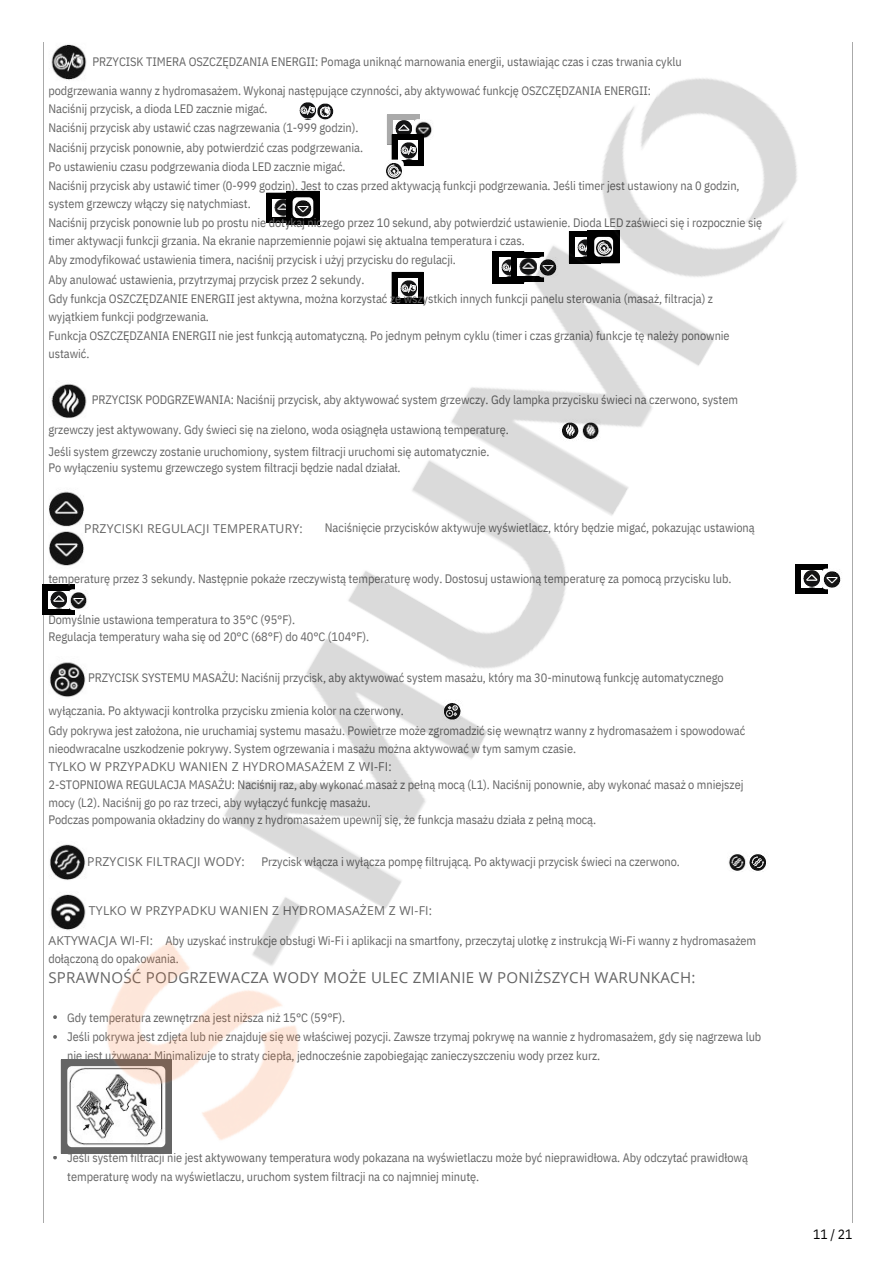
<style>
.page{position:relative;width:894px;height:1264px;background:#fff}
.page>*{position:absolute;margin:0;border:0;box-sizing:border-box;transform-origin:0 0}
.t1{font:15px "Open Sans";letter-spacing:.015em;color:#656565}
.t2{font:13.5px "IBM Plex Sans Cond";color:#000}
.t3{font:12.3px/19.2px "IBM Plex Sans Cond";letter-spacing:-.005em;color:#656565}
.t4{font:12.3px "Open Sans";letter-spacing:.015em;color:#656565}
</style>
<div class="page">
<hr style="left:43px;top:43px;width:1px;height:1179px;background:#aaa">
<hr style="left:852px;top:43px;width:1px;height:1179px;background:#aaa">
<div style="left:42px;top:584px;width:32px;height:31px;background:#000"></div>
<img style="left:43px;top:42px;width:810px;height:1118px">
<h2 class="t3" style="left:92px;top:52px;width:590px">PRZYCISK TIMERA OSZCZĘDZANIA ENERGII: Pomaga uniknąć marnowania energii, ustawiając czas i czas trwania cyklu</h2>
<p class="t3" style="left:48px;top:81px;width:604px">podgrzewania wanny z hydromasażem. Wykonaj następujące czynności, aby aktywować funkcję OSZCZĘDZANIA ENERGII:</p>
<p class="t3" style="left:48px;top:99px;width:221px">Naciśnij przycisk, a dioda LED zacznie migać.</p>
<p class="t3" style="left:48px;top:118px;width:311px">Naciśnij przycisk aby ustawić czas nagrzewania (1-999 godzin).</p>
<p class="t3" style="left:48px;top:137px;width:316px">Naciśnij przycisk ponownie, aby potwierdzić czas podgrzewania.</p>
<p class="t3" style="left:48px;top:156px;width:298px">Po ustawieniu czasu podgrzewania dioda LED zacznie migać.</p>
<p class="t3" style="left:48px;top:176px;width:692px">Naciśnij przycisk aby ustawić timer (0-999 godzin). Jest to czas przed aktywacją funkcji podgrzewania. Jeśli timer jest ustawiony na 0 godzin,</p>
<p class="t3" style="left:48px;top:194px;width:204px">system grzewczy włączy się natychmiast.</p>
<p class="t3" style="left:48px;top:213px;width:715px">Naciśnij przycisk ponownie lub po prostu nie dotykaj niczego przez 10 sekund, aby potwierdzić ustawienie. Dioda LED zaświeci się i rozpocznie się</p>
<p class="t3" style="left:48px;top:231px;width:477px">timer aktywacji funkcji grzania. Na ekranie naprzemiennie pojawi się aktualna temperatura i czas.</p>
<p class="t3" style="left:48px;top:250px;width:409px">Aby zmodyfikować ustawienia timera, naciśnij przycisk i użyj przycisku do regulacji.</p>
<p class="t3" style="left:48px;top:270px;width:317px">Aby anulować ustawienia, przytrzymaj przycisk przez 2 sekundy.</p>
<p class="t3" style="left:48px;top:289px;width:666px">Gdy funkcja OSZCZĘDZANIE ENERGII jest aktywna, można korzystać ze wszystkich innych funkcji panelu sterowania (masaż, filtracja) z</p>
<p class="t3" style="left:48px;top:307px;width:162px">wyjątkiem funkcji podgrzewania.</p>
<p class="t3" style="left:48px;top:325px;width:682px">Funkcja OSZCZĘDZANIA ENERGII nie jest funkcją automatyczną. Po jednym pełnym cyklu (timer i czas grzania) funkcje tę należy ponownie</p>
<p class="t3" style="left:48px;top:343px;width:43px">ustawić.</p>
<p class="t3" style="left:92px;top:390px;width:647px">PRZYCISK PODGRZEWANIA: Naciśnij przycisk, aby aktywować system grzewczy. Gdy lampka przycisku świeci na czerwono, system</p>
<p class="t3" style="left:48px;top:420px;width:461px">grzewczy jest aktywowany. Gdy świeci się na zielono, woda osiągnęła ustawioną temperaturę.</p>
<p class="t3" style="left:48px;top:441px;width:442px">Jeśli system grzewczy zostanie uruchomiony, system filtracji uruchomi się automatycznie.</p>
<p class="t3" style="left:48px;top:458px;width:353px">Po wyłączeniu systemu grzewczego system filtracji będzie nadal działał.</p>
<p class="t4" style="left:84px;top:519px;width:220px">PRZYCISKI REGULACJI TEMPERATURY:</p>
<p class="t3" style="left:325px;top:517px;width:431px">Naciśnięcie przycisków aktywuje wyświetlacz, który będzie migać, pokazując ustawioną</p>
<p class="t3" style="left:48px;top:568px;width:684px">temperaturę przez 3 sekundy. Następnie pokaże rzeczywistą temperaturę wody. Dostosuj ustawioną temperaturę za pomocą przycisku lub.</p>
<p class="t3" style="left:48px;top:611px;width:322px;line-height:16.8px">Domyślnie ustawiona temperatura to 35°C (95°F).<br>Regulacja temperatury waha się od 20°C (68°F) do 40°C (104°F).</p>
<h2 class="t3" style="left:88px;top:667px;width:637px">PRZYCISK SYSTEMU MASAŻU: Naciśnij przycisk, aby aktywować system masażu, który ma 30-minutową funkcję automatycznego</h2>
<p class="t3" style="left:48px;top:700px;width:357px">wyłączania. Po aktywacji kontrolka przycisku zmienia kolor na czerwony.</p>
<p class="t3" style="left:48px;top:720px;width:698px">Gdy pokrywa jest założona, nie uruchamiaj systemu masażu. Powietrze może zgromadzić się wewnątrz wanny z hydromasażem i spowodować</p>
<h2 class="t3" style="left:48px;top:738px;width:529px">nieodwracalne uszkodzenie pokrywy. System ogrzewania i masażu można aktywować w tym samym czasie.</h2>
<p class="t4" style="left:48px;top:758px;width:344px">TYLKO W PRZYPADKU WANIEN Z HYDROMASAŻEM Z WI-FI:</p>
<h2 class="t3" style="left:48px;top:774px;width:696px">2-STOPNIOWA REGULACJA MASAŻU: Naciśnij raz, aby wykonać masaż z pełną mocą (L1). Naciśnij ponownie, aby wykonać masaż o mniejszej</h2>
<h1 class="t3" style="left:48px;top:792px;width:324px">mocy (L2). Naciśnij go po raz trzeci, aby wyłączyć funkcję masażu.</h1>
<p class="t3" style="left:48px;top:809px;width:549px">Podczas pompowania okładziny do wanny z hydromasażem upewnij się, że funkcja masażu działa z pełną mocą.</p>
<p class="t4" style="left:87px;top:853px;width:159px">PRZYCISK FILTRACJI WODY:</p>
<p class="t3" style="left:261px;top:851px;width:420px">Przycisk włącza i wyłącza pompę filtrującą. Po aktywacji przycisk świeci na czerwono.</p>
<p class="t4" style="left:89px;top:902px;width:344px">TYLKO W PRZYPADKU WANIEN Z HYDROMASAŻEM Z WI-FI:</p>
<p class="t4" style="left:48px;top:932px;width:106px">AKTYWACJA WI-FI:</p>
<p class="t3" style="left:165px;top:931px;width:592px">Aby uzyskać instrukcje obsługi Wi-Fi i aplikacji na smartfony, przeczytaj ulotkę z instrukcją Wi-Fi wanny z hydromasażem</p>
<p class="t3" style="left:48px;top:948px;width:132px">dołączoną do opakowania.</p>
<p class="t1" style="left:48px;top:967px;width:648px">SPRAWNOŚĆ PODGRZEWACZA WODY MOŻE ULEC ZMIANIE W PONIŻSZYCH WARUNKACH:</p>
<p class="t3" style="left:67px;top:1007px;width:695px">Gdy temperatura zewnętrzna jest niższa niż 15°C (59°F).<br>Jeśli pokrywa jest zdjęta lub nie znajduje się we właściwej pozycji. Zawsze trzymaj pokrywę na wannie z hydromasażem, gdy się nagrzewa lub nie jest używana; Minimalizuje to straty ciepła, jednocześnie zapobiegając zanieczyszczeniu wody przez kurz.</p>
<p class="t3" style="left:67px;top:1147px;width:682px">Jeśli system filtracji nie jest aktywowany temperatura wody pokazana na wyświetlaczu może być nieprawidłowa. Aby odczytać prawidłową temperaturę wody na wyświetlaczu, uruchom system filtracji na co najmniej minutę.</p>
<p class="t2" style="left:812px;top:1225px;width:41px">11/21</p>
</div>
